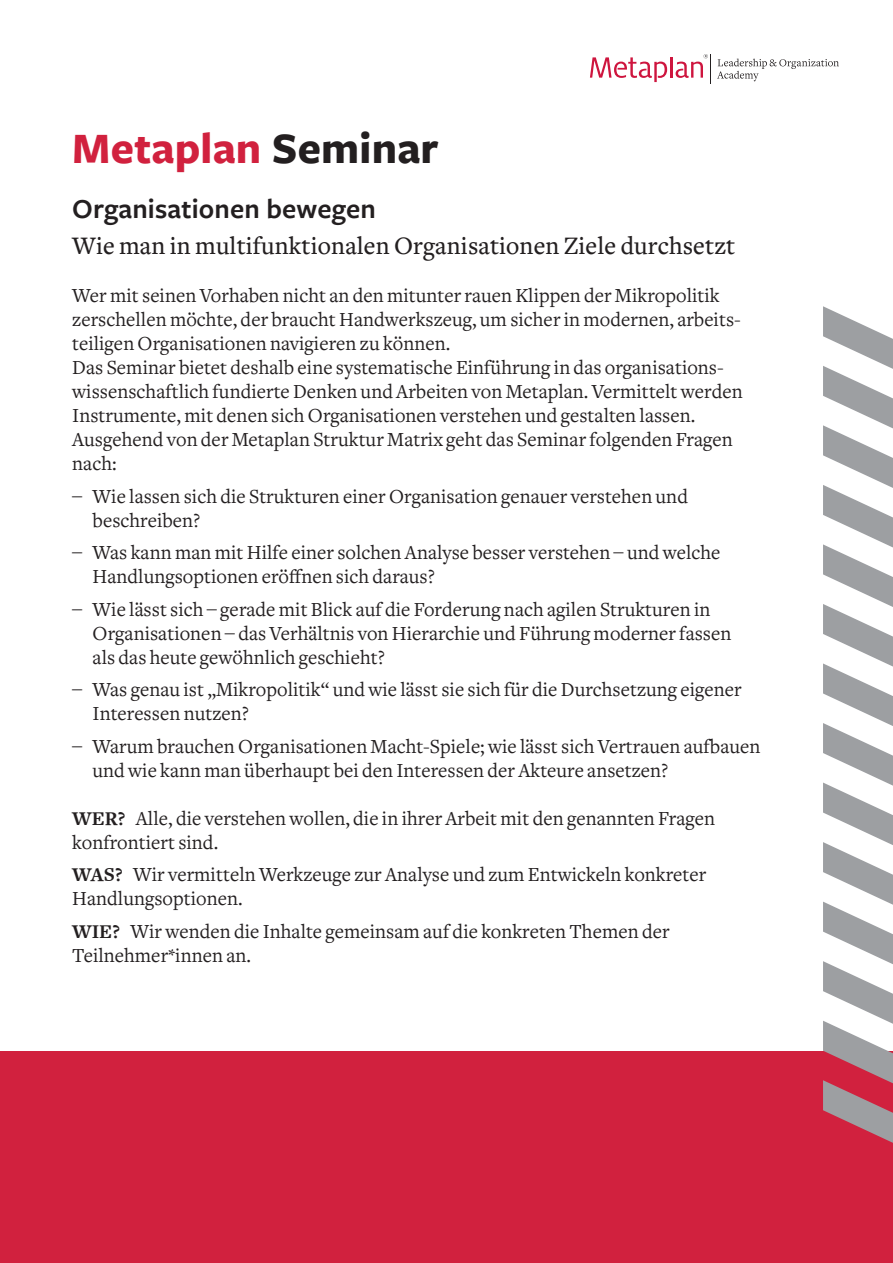
<style>
.page{position:relative;width:893px;height:1263px;background:#fff}
.page>*{position:absolute;margin:0;border:0;box-sizing:border-box;transform-origin:0 0}
.t1{font:700 45px "Freight Sans Pro";letter-spacing:.005em;color:#d1213e}
.t2{font:600 28.5px "Freight Sans Pro";letter-spacing:.005em;color:#231f20}
.t3{font:500 25.5px "Freight Text";letter-spacing:.005em;color:#231f20}
.t4{font:20.25px/24px "Freight Text";color:#231f20}
.s1{color:#231f20}
.s2{font-weight:700}
</style>
<div class="page">
<hr style="left:670px;top:57px;width:3px;height:21px;background:#ce153e">
<hr style="left:710px;top:54px;width:1px;height:30px;background:#231f20">
<svg style="left:590px;top:57px;width:77px;height:25px"></svg>
<svg style="left:676px;top:54px;width:32px;height:24px"></svg>
<svg style="left:717px;top:59px;width:122px;height:22px"></svg>
<div style="left:0;top:1051px;width:893px;height:212px;background:#d1213e"></div>
<svg style="left:823px;top:306px;width:70px;height:837px"></svg>
<h1 class="t1" style="left:72px;top:118px;width:368px">Metaplan <span class="s1">Seminar</span></h1>
<h2 class="t2" style="left:72px;top:189px;width:305px">Organisationen bewegen</h2>
<p class="t3" style="left:72px;top:231px;width:665px">Wie man in multifunktionalen Organisationen Ziele durchsetzt</p>
<p class="t4" style="left:72px;top:284px;width:672px">Wer mit seinen Vorhaben nicht an den mitunter rauen Klippen der Mikropolitik zerschellen möchte, der braucht Handwerkszeug, um sicher in modernen, arbeits&shy;teiligen Organisationen navigieren zu können.<br>Das Seminar bietet deshalb eine systematische Einführung in das organisations&shy;wissenschaftlich fundierte Denken und Arbeiten von Metaplan. Vermittelt werden Instrumente, mit denen sich Organisationen verstehen und gestalten lassen.<br>Ausgehend von der Metaplan Struktur Matrix geht das Seminar folgenden Fragen nach:</p>
<p class="t4" style="left:93px;top:485px;width:597px;text-indent:-20px">– Wie lassen sich die Strukturen einer Organisation genauer verstehen und beschreiben?</p>
<p class="t4" style="left:93px;top:541px;width:629px;text-indent:-20px">– Was kann man mit Hilfe einer solchen Analyse besser verstehen – und welche<br>Handlungsoptionen eröffnen sich daraus?</p>
<p class="t4" style="left:93px;top:598px;width:640px;text-indent:-20px">– Wie lässt sich – gerade mit Blick auf die Forderung nach agilen Strukturen in<br>Organisationen – das Verhältnis von Hierarchie und Führung moderner fassen als das heute gewöhnlich geschieht?</p>
<p class="t4" style="left:93px;top:678px;width:651px;text-indent:-20px">– Was genau ist „Mikropolitik“ und wie lässt sie sich für die Durchsetzung eigener<br>Interessen nutzen?</p>
<p class="t4" style="left:93px;top:735px;width:669px;text-indent:-20px">– Warum brauchen Organisationen Macht-Spiele; wie lässt sich Vertrauen aufbauen und wie kann man überhaupt bei den Interessen der Akteure ansetzen?</p>
<p class="t4" style="left:72px;top:807px;width:644px"><span class="s2">WER?</span> Alle, die verstehen wollen, die in ihrer Arbeit mit den genannten Fragen konfrontiert sind.</p>
<p class="t4" style="left:72px;top:863px;width:635px"><span class="s2">WAS?</span> Wir vermitteln Werkzeuge zur Analyse und zum Entwickeln konkreter<br>Handlungsoptionen.</p>
<p class="t4" style="left:72px;top:920px;width:599px"><span class="s2">WIE?</span> Wir wenden die Inhalte gemeinsam auf die konkreten Themen der<br>Teilnehmer*innen an.</p>
</div>
